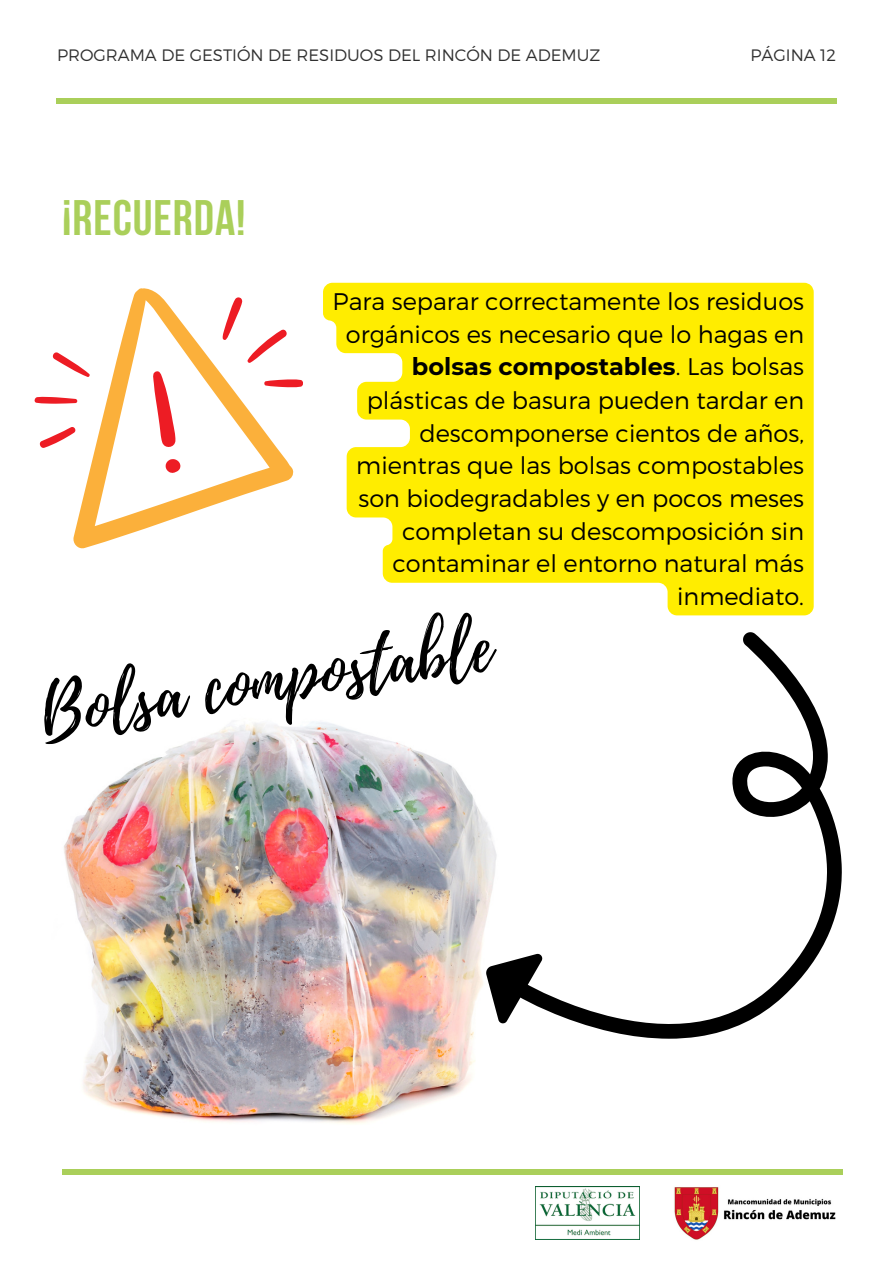
<style>
.page{position:relative;width:893px;height:1264px;background:#fff}
.page>*{position:absolute;margin:0;border:0;box-sizing:border-box;transform-origin:0 0}
.t1{font:67.5px "Playlist Script";color:#000}
.t2{font:700 49.65px "Bebas Neue";letter-spacing:.02em;color:#aacf5a}
.t3{font:300 24px/32.7px "Montserrat";color:#000;text-align:right}
.t4{font:300 16.5px "Montserrat";color:#303030}
.s1{font-weight:700}
</style>
<div class="page">
<div style="left:57px;top:98px;width:780px;height:6px;background:#aacf5a"></div>
<div style="left:62px;top:1168px;width:780px;height:6px;background:#aacf5a"></div>
<svg style="left:73px;top:288px;width:221px;height:261px"></svg>
<svg style="left:153px;top:370px;width:22px;height:79px"></svg>
<svg style="left:166px;top:459px;width:14px;height:14px"></svg>
<svg style="left:222px;top:297px;width:67px;height:66px"></svg>
<svg style="left:264px;top:379px;width:39px;height:8px"></svg>
<svg style="left:34px;top:396px;width:44px;height:8px"></svg>
<svg style="left:39px;top:425px;width:38px;height:24px"></svg>
<svg style="left:52px;top:350px;width:38px;height:27px"></svg>
<img style="left:674px;top:1187px;width:162px;height:53px">
<img style="left:535px;top:1186px;width:104px;height:53px">
<img style="left:64px;top:721px;width:422px;height:403px">
<svg style="left:486px;top:632px;width:355px;height:406px"></svg>
<svg style="left:323px;top:283px;width:490px;height:332px;fill:#ffed00"></svg>
<p class="t4" style="left:57px;top:44px;width:545px">PROGRAMA DE GESTIÓN DE RESIDUOS DEL RINCÓN DE ADEMUZ</p>
<p class="t4" style="left:750px;top:44px;width:87px">PÁGINA 12</p>
<p class="t2" style="left:62px;top:197px;width:185px">¡RECUERDA!</p>
<p class="t3" style="left:332px;top:284px;width:473px">Para separar correctamente los residuos orgánicos es necesario que lo hagas en <span class="s1">bolsas compostables</span>. Las bolsas plásticas de basura pueden tardar en descomponerse cientos de años, mientras que las bolsas compostables son biodegradables y en pocos meses completan su descomposición sin contaminar el entorno natural más inmediato.</p>
<p class="t1" style="left:34px;top:668px;width:456px;rotate:-9deg">Bolsa compostable</p>
</div>
